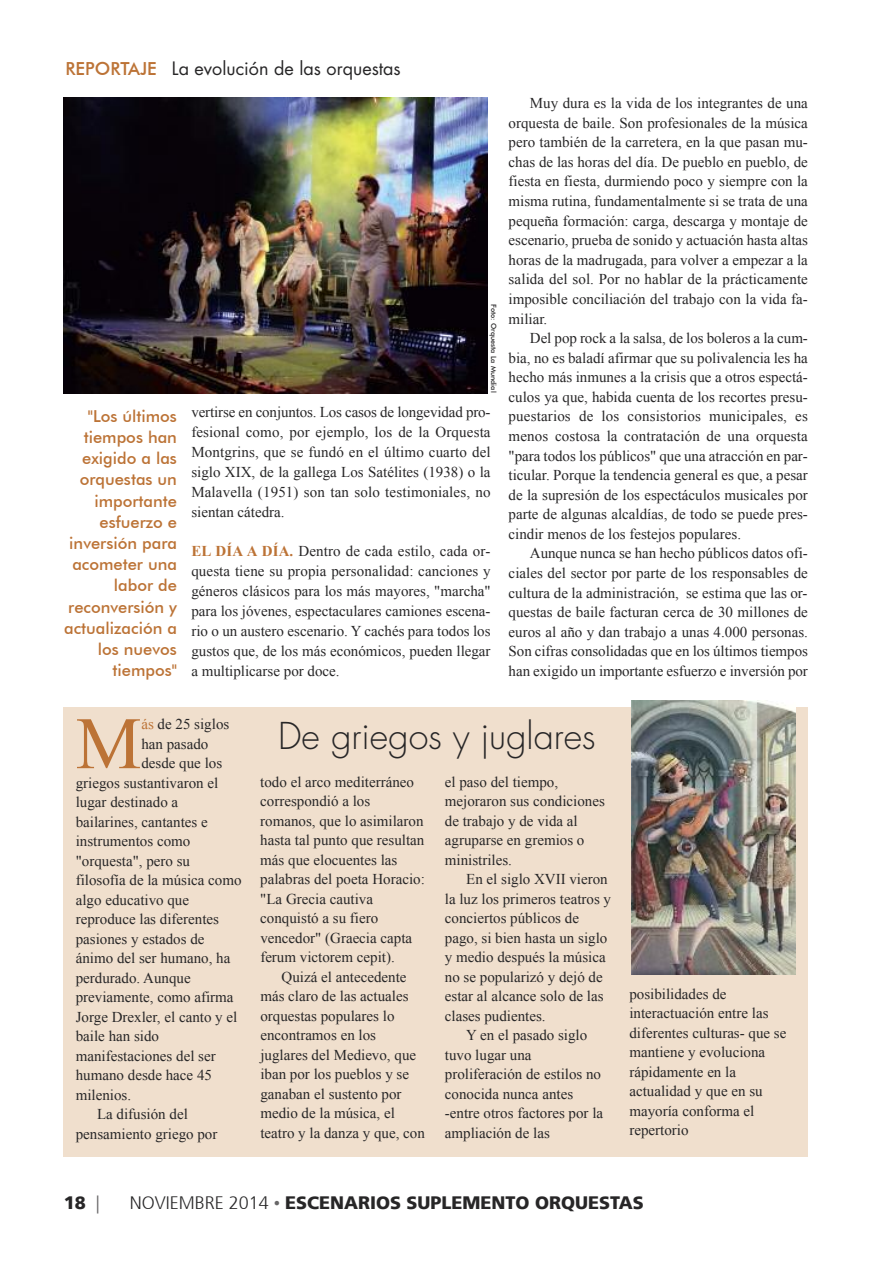
<style>
.page{position:relative;width:893px;height:1263px;background:#fff}
.page>*{position:absolute;margin:0;border:0;box-sizing:border-box;transform-origin:0 0}
.t1{font:73.95px "Times New Roman";color:#bc7336}
.t2{font:300 36px "Futura Std";color:#272627}
.t3{font:900 18px "Frutiger 75";color:#272627}
.t4{font:18px "Futura Std";color:#272627}
.t5{font:500 16.5px/21.1px "Futura BT";color:#bc7336;text-align:right}
.t6{font:15px/19.5px "Times New Roman";color:#272627;text-align:justify}
.t7{font:500 7.2px "Futura BT";color:#272627}
.s1{font-family:"Futura BT";font-weight:500;color:#bc7336}
.s2{font-weight:700;color:#bc7336}
.s3{color:#bc7336}
.s4{font-family:"Frutiger 45";font-weight:300;color:#686768}
.s5{font-family:"Frutiger 45";font-weight:300}
.s6{font-family:"Times New Roman";font-weight:400;color:#686768}
</style>
<div class="page">
<div style="left:64px;top:707px;width:744px;height:450px;background:#f0dfcd"></div>
<img style="left:64px;top:98px;width:423px;height:295px">
<img style="left:632px;top:701px;width:164px;height:274px">
<p class="t4" style="left:66px;top:57px;width:337px"><span class="s1">REPORTAJE</span> La evolución de las orquestas</p>
<p class="t7" style="left:498px;top:304px;width:90px;rotate:90deg">Foto: Orquesta La Mundial</p>
<p class="t5" style="left:64px;top:405px;width:114px">"Los últimos tiempos han exigido a las orquestas un importante esfuerzo e inversión para acometer una labor de reconversión y actualización a los nuevos tiempos"</p>
<p class="t6" style="left:191px;top:402px;width:301px;line-height:20px">vertirse en conjuntos. Los casos de longevidad pro&shy;fesional como, por ejemplo, los de la Orquesta Montgrins, que se fundó en el último cuarto del siglo XIX, de la gallega Los Satélites (1938) o la Malavella (1951) son tan solo testimoniales, no sientan cátedra.</p>
<p class="t6" style="left:191px;top:541px;width:301px;line-height:20px"><span class="s2">EL DÍA A DÍA.</span> Dentro de cada estilo, cada or&shy;questa tiene su propia personalidad: canciones y géneros clásicos para los más mayores, "marcha" para los jóvenes, espectaculares camiones escena&shy;rio o un austero escenario. Y cachés para todos los gustos que, de los más económicos, pueden llegar a multiplicarse por doce.</p>
<p class="t6" style="left:509px;top:93px;width:301px;text-indent:21px">Muy dura es la vida de los integrantes de una orquesta de baile. Son profesionales de la música pero también de la carretera, en la que pasan mu&shy;chas de las horas del día. De pueblo en pueblo, de fiesta en fiesta, durmiendo poco y siempre con la misma rutina, fundamentalmente si se trata de una pequeña formación: carga, descarga y montaje de escenario, prueba de sonido y actuación hasta altas horas de la madrugada, para volver a empezar a la salida del sol. Por no hablar de la prácticamente imposible conciliación del trabajo con la vida fa&shy;miliar.</p>
<p class="t6" style="left:509px;top:328px;width:301px;text-indent:21px">Del pop rock a la salsa, de los boleros a la cum&shy;bia, no es baladí afirmar que su polivalencia les ha hecho más inmunes a la crisis que a otros espectá&shy;culos ya que, habida cuenta de los recortes presu&shy;puestarios de los consistorios municipales, es menos costosa la contratación de una orquesta "para todos los públicos" que una atracción en par&shy;ticular. Porque la tendencia general es que, a pesar de la supresión de los espectáculos musicales por parte de algunas alcaldías, de todo se puede pres&shy;cindir menos de los festejos populares.</p>
<p class="t6" style="left:509px;top:543px;width:301px;text-indent:21px">Aunque nunca se han hecho públicos datos ofi&shy;ciales del sector por parte de los responsables de cultura de la administración, se estima que las or&shy;questas de baile facturan cerca de 30 millones de euros al año y dan trabajo a unas 4.000 personas.<br>Son cifras consolidadas que en los últimos tiempos han exigido un importante esfuerzo e inversión por</p>
<h1 class="t1" style="left:76px;top:702px;width:67px">M</h1>
<p class="t6" style="left:141px;top:714px;width:89px"><span class="s3">ás</span> de 25 siglos</p>
<p class="t6" style="left:141px;top:734px;width:69px">han pasado</p>
<p class="t6" style="left:141px;top:753px;width:82px">desde que los</p>
<p class="t6" style="left:76px;top:773px;width:144px">griegos sustantivaron el</p>
<p class="t6" style="left:76px;top:792px;width:104px">lugar destinado a</p>
<p class="t6" style="left:76px;top:812px;width:134px">bailarines, cantantes e</p>
<p class="t6" style="left:76px;top:831px;width:116px">instrumentos como</p>
<p class="t6" style="left:76px;top:851px;width:116px">"orquesta", pero su</p>
<p class="t6" style="left:76px;top:870px;width:167px">filosofía de la música como</p>
<p class="t6" style="left:76px;top:890px;width:115px">algo educativo que</p>
<p class="t6" style="left:76px;top:909px;width:145px">reproduce las diferentes</p>
<p class="t6" style="left:76px;top:929px;width:130px">pasiones y estados de</p>
<p class="t6" style="left:76px;top:948px;width:156px">ánimo del ser humano, ha</p>
<p class="t6" style="left:76px;top:968px;width:116px">perdurado. Aunque</p>
<p class="t6" style="left:76px;top:987px;width:159px">previamente, como afirma</p>
<p class="t6" style="left:76px;top:1007px;width:163px">Jorge Drexler, el canto y el</p>
<p class="t6" style="left:76px;top:1026px;width:85px">baile han sido</p>
<p class="t6" style="left:76px;top:1046px;width:141px">manifestaciones del ser</p>
<p class="t6" style="left:76px;top:1065px;width:138px">humano desde hace 45</p>
<p class="t6" style="left:76px;top:1085px;width:57px">milenios.</p>
<p class="t6" style="left:97px;top:1104px;width:92px">La difusión del</p>
<p class="t6" style="left:76px;top:1124px;width:143px">pensamiento griego por</p>
<h2 class="t2" style="left:278px;top:714px;width:319px">De griegos y juglares</h2>
<p class="t6" style="left:260px;top:772px;width:166px;text-align:left">todo el arco mediterráneo correspondió a los romanos, que lo asimilaron hasta tal punto que resultan más que elocuentes las palabras del poeta Horacio: "La Grecia cautiva conquistó a su fiero vencedor" (Graecia capta ferum victorem cepit).</p>
<p class="t6" style="left:260px;top:967px;width:166px;text-align:left;text-indent:21px">Quizá el antecedente más claro de las actuales orquestas populares lo encontramos en los juglares del Medievo, que iban por los pueblos y se ganaban el sustento por medio de la música, el teatro y la danza y que, con</p>
<p class="t6" style="left:445px;top:772px;width:161px;text-align:left">el paso del tiempo, mejoraron sus condiciones de trabajo y de vida al agruparse en gremios o ministriles.</p>
<p class="t6" style="left:466px;top:869px;width:143px">En el siglo XVII vieron</p>
<p class="t6" style="left:445px;top:889px;width:168px">la luz los primeros teatros y</p>
<p class="t6" style="left:445px;top:908px;width:136px">conciertos públicos de</p>
<p class="t6" style="left:445px;top:928px;width:164px">pago, si bien hasta un siglo</p>
<p class="t6" style="left:445px;top:947px;width:162px">y medio después la música</p>
<p class="t6" style="left:445px;top:967px;width:159px">no se popularizó y dejó de</p>
<p class="t6" style="left:445px;top:986px;width:160px">estar al alcance solo de las</p>
<p class="t6" style="left:445px;top:1006px;width:102px">clases pudientes.</p>
<p class="t6" style="left:466px;top:1025px;width:123px">Y en el pasado siglo</p>
<p class="t6" style="left:445px;top:1045px;width:88px">tuvo lugar una</p>
<p class="t6" style="left:445px;top:1064px;width:158px">proliferación de estilos no</p>
<p class="t6" style="left:445px;top:1084px;width:130px">conocida nunca antes</p>
<p class="t6" style="left:445px;top:1103px;width:160px">-entre otros factores por la</p>
<p class="t6" style="left:445px;top:1123px;width:106px">ampliación de las</p>
<p class="t6" style="left:629px;top:984px;width:159px;text-align:left">posibilidades de interactuación entre las diferentes culturas- que se mantiene y evoluciona rápidamente en la actualidad y que en su mayoría conforma el repertorio</p>
<p class="t3" style="left:64px;top:1196px;width:38px">18 <span class="s4">|</span></p>
<p class="t3" style="left:130px;top:1196px;width:516px"><span class="s5">NOVIEMBRE 2014</span> <span class="s6">•</span> ESCENARIOS SUPLEMENTO ORQUESTAS</p>
</div>
